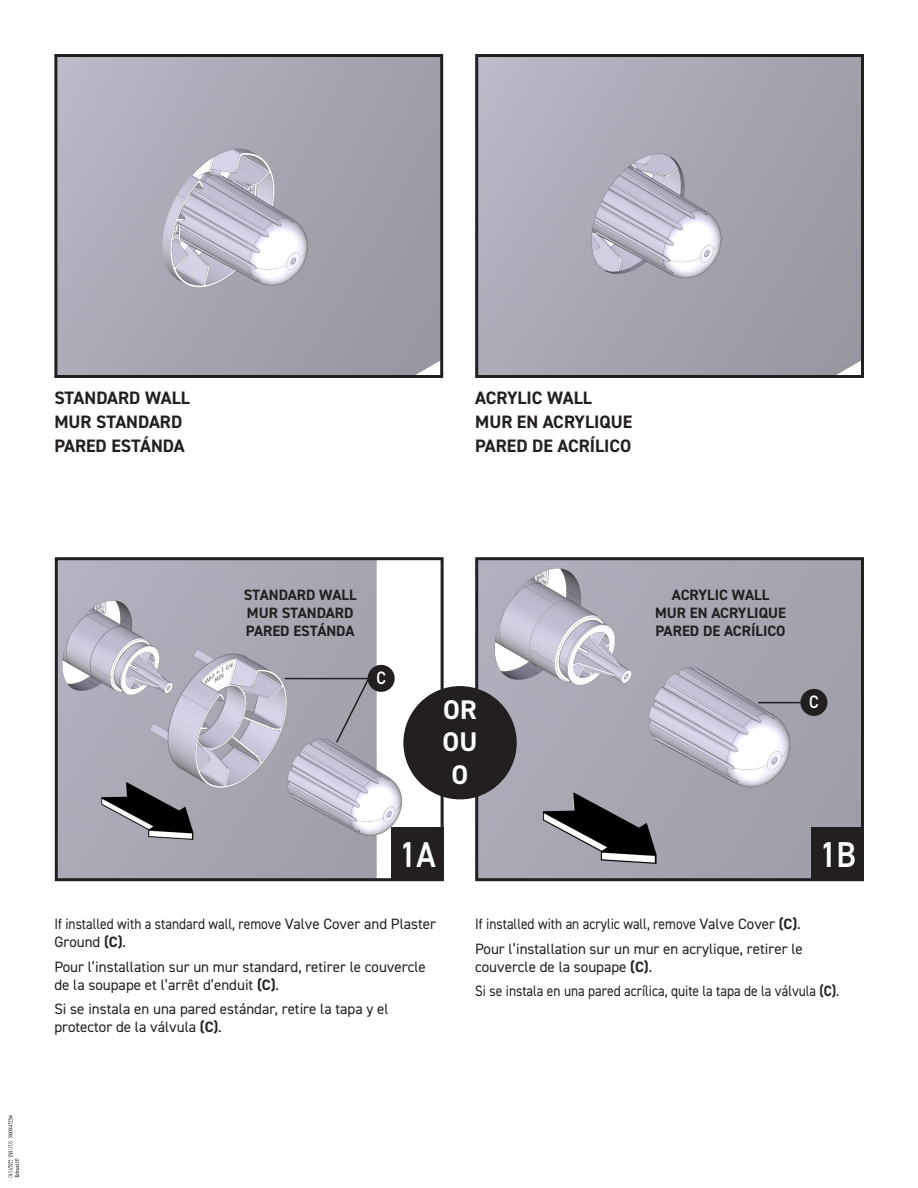
<style>
.page{position:relative;width:918px;height:1188px;background:#fff}
.page>*{position:absolute;margin:0;border:0;box-sizing:border-box;transform-origin:0 0}
.t1{font:600 36px "DIN2014";color:#fff;scale:.9 1}
.t2{font:700 27px/32.4px "DIN2014";color:#fff;text-align:center}
.t3{font:700 18px/24px "DIN2014";color:#231f20}
.t4{font:600 18px "DIN2014";color:#fff;scale:.9 1}
.t5{font:15px/18px "DIN2014";color:#231f20}
.t6{font:15px/18px "DIN2014";color:#231f20;scale:.9 1}
.t7{font:700 15px/18px "DIN2014";color:#231f20}
.s1{font-weight:700}
</style>
<div class="page">
<svg style="left:54px;top:54px;width:390px;height:324px;background:#a5a5af"></svg>
<svg style="left:475px;top:54px;width:389px;height:324px;background:#a4a4af"></svg>
<svg style="left:54px;top:557px;width:391px;height:325px;background:#b1b1ba"></svg>
<svg style="left:474px;top:557px;width:390px;height:325px;background:#a3a3ad"></svg>
<div style="left:404px;top:687px;width:112px;height:112px;background:#231f20;border-radius:50%"></div>
<div style="left:403px;top:686px;width:114px;height:113px;border:2px solid #231f20;border-radius:50%"></div>
<div style="left:368px;top:665px;width:27px;height:27px;background:#231f20;border-radius:50%"></div>
<hr style="left:285px;top:678px;width:85px;height:1px;background:#231f20">
<svg style="left:335px;top:676px;width:36px;height:68px;background:#9898a1"></svg>
<div style="left:391px;top:827px;width:53px;height:54px;background:#231f20"></div>
<div style="left:812px;top:827px;width:52px;height:54px;background:#231f20"></div>
<div style="left:800px;top:689px;width:27px;height:27px;background:#231f20;border-radius:50%"></div>
<hr style="left:758px;top:702px;width:45px;height:1px;background:#231f20">
<svg style="left:8px;top:1115px;width:11px;height:62px"></svg>
<p class="t3" style="left:54px;top:385px;width:137px">STANDARD WALL<br>MUR STANDARD<br>PARED ESTÁNDA</p>
<p class="t3" style="left:475px;top:385px;width:159px">ACRYLIC WALL<br>MUR EN ACRYLIQUE<br>PARED DE ACRÍLICO</p>
<p class="t7" style="left:244px;top:586px;width:114px">STANDARD WALL<br>MUR STANDARD<br>PARED ESTÁNDA</p>
<p class="t7" style="left:655px;top:586px;width:132px;text-align:center">ACRYLIC WALL<br>MUR EN ACRYLIQUE<br>PARED DE ACRÍLICO</p>
<p class="t4" style="left:376px;top:666px;width:12px">C</p>
<h2 class="t2" style="left:443px;top:693px;width:36px">OR<br>OU<br>O</h2>
<p class="t4" style="left:809px;top:690px;width:12px">C</p>
<h1 class="t1" style="left:399px;top:831px;width:42px">1A</h1>
<h1 class="t1" style="left:820px;top:831px;width:42px">1B</h1>
<p class="t6" style="left:54px;top:914px;width:426px">If installed with a standard wall, remove Valve Cover and Plaster<br>Ground <span class="s1">(C)</span>.</p>
<p class="t5" style="left:54px;top:957px;width:373px">Pour l’installation sur un mur standard, retirer le couvercle de la soupape et l’arrêt d’enduit <span class="s1">(C)</span>.</p>
<p class="t5" style="left:54px;top:1000px;width:336px">Si se instala en una pared estándar, retire la tapa y el protector de la válvula <span class="s1">(C)</span>.</p>
<p class="t6" style="left:475px;top:911px;width:365px;line-height:24.8px">If installed with an acrylic wall, remove Valve Cover <span class="s1">(C)</span>.<br>Pour l’installation sur un mur en acrylique, retirer le</p>
<p class="t5" style="left:475px;top:954px;width:366px;line-height:24.8px">couvercle de la soupape <span class="s1">(C)</span>.<br>Si se instala en una pared acrílica, quite la tapa de la válvula <span class="s1">(C)</span>.</p>
</div>
